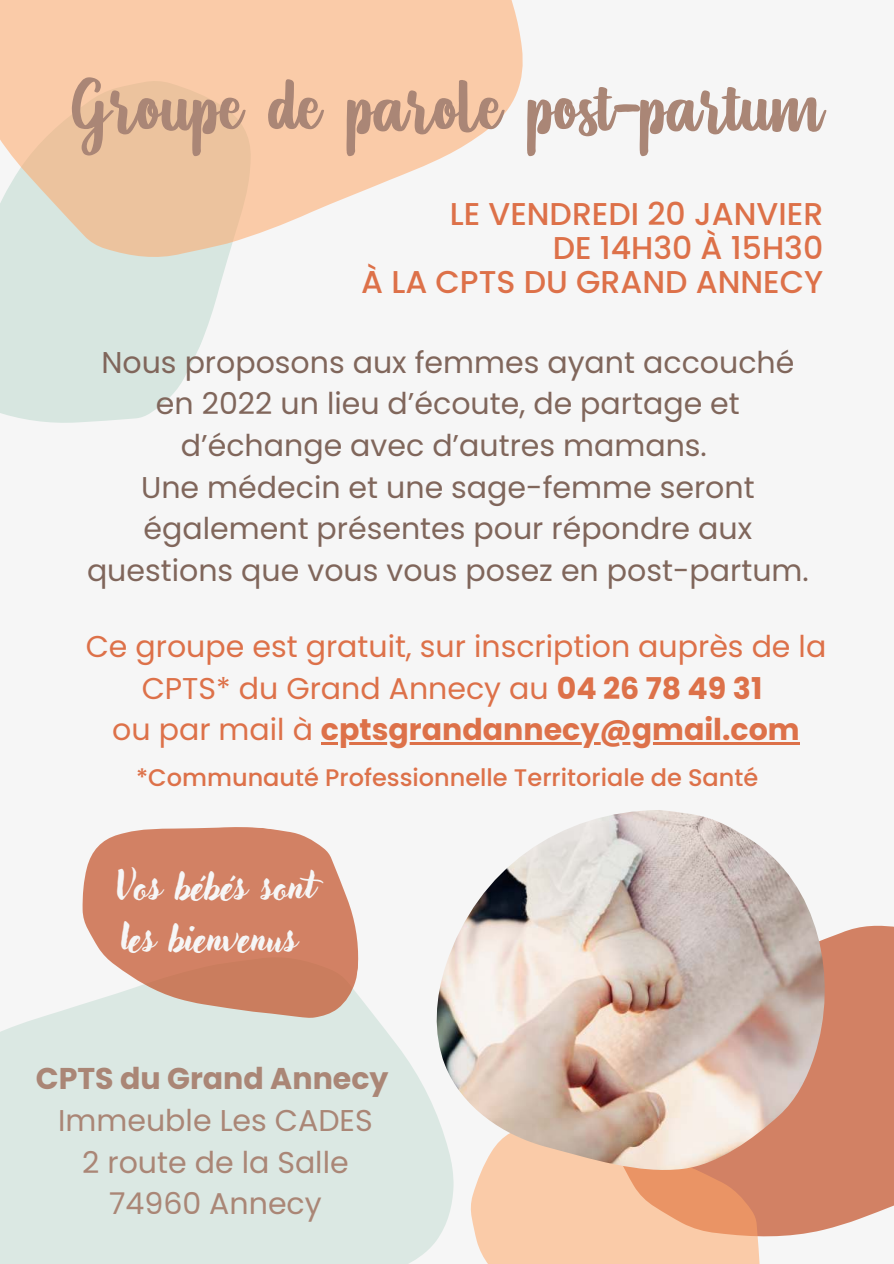
<style>
.page{position:relative;width:894px;height:1264px;background:#fff}
.page>*{position:absolute;margin:0;border:0;box-sizing:border-box;transform-origin:0 0}
.t1{font:78px "WAS Prathueng";color:#aa8676}
.t2{font:37.5px/51.8px "Adlery Pro Swash";color:#f6f6f6}
.t3{font:500 31.5px/33.8px "Poppins";color:#dd7149;text-align:right}
.t4{font:30px/41.7px "Poppins";color:#80665b;text-align:center}
.t5{font:30px/41.7px "Poppins";color:#dd7149;text-align:center}
.t6{font:30px/41.7px "Poppins";color:#aa8676;text-align:center}
.t7{font:700 30px "Poppins";color:#aa8676}
.t8{font:500 24px "Poppins";color:#dd7149}
.s1{font-weight:700}
</style>
<div class="page">
<div style="left:0;top:0;width:893px;height:1263px;background:#f6f6f6"></div>
<svg style="left:0;top:260px;width:227px;height:163px;background:#dbe8e3"></svg>
<svg style="left:0;top:0;width:523px;height:260px;fill:#facba8"></svg>
<div style="left:761px;top:925px;width:132px;height:312px;background:#d28164"></div>
<svg style="left:470px;top:1169px;width:291px;height:94px;background:#f4bd99"></svg>
<img style="left:450px;top:810px;width:380px;height:359px">
<hr style="left:321px;top:742px;width:478px;height:2px;background:#dd7149">
<svg style="left:0;top:954px;width:453px;height:309px;background:#dde8e4"></svg>
<svg style="left:82px;top:827px;width:276px;height:191px;background:#d5947c"></svg>
<h1 class="t1" style="left:73px;top:42px;width:752px">Groupe de parole post-partum</h1>
<p class="t3" style="left:361px;top:197px;width:463px">LE VENDREDI 20 JANVIER<br>DE 14H30 À 15H30<br>À LA CPTS DU GRAND ANNECY</p>
<p class="t4" style="left:87px;top:341px;width:723px">Nous proposons aux femmes ayant accouché en 2022 un lieu d’écoute, de partage et d’échange avec d’autres mamans.<br>Une médecin et une sage-femme seront également présentes pour répondre aux questions que vous vous posez en post-partum.</p>
<p class="t5" style="left:86px;top:625px;width:742px">Ce groupe est gratuit, sur inscription auprès de la<br>CPTS* du Grand Annecy au <span class="s1">04 26 78 49 31<br></span>ou par mail à <span class="s1">cptsgrandannecy@gmail.com</span></p>
<p class="t8" style="left:136px;top:763px;width:623px">*Communauté Professionnelle Territoriale de Santé</p>
<p class="t2" style="left:117px;top:860px;width:198px">Vos bébés sont les bienvenus</p>
<p class="t7" style="left:36px;top:1061px;width:354px">CPTS du Grand Annecy</p>
<p class="t6" style="left:58px;top:1099px;width:316px">Immeuble Les CADES<br>2 route de la Salle<br>74960 Annecy</p>
</div>
